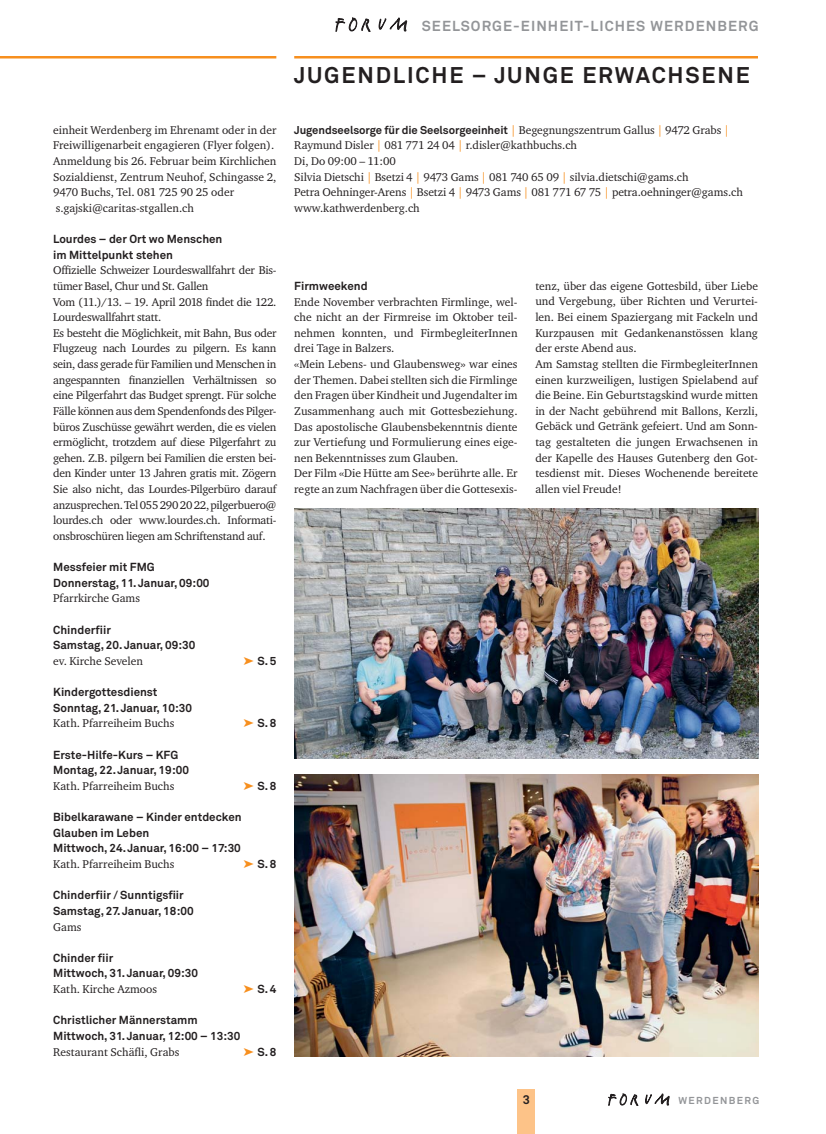
<style>
.page{position:relative;width:826px;height:1134px;background:#fff}
.page>*{position:absolute;margin:0;border:0;box-sizing:border-box;transform-origin:0 0}
.t1{font:700 22.5px "Akkurat";letter-spacing:.08em;color:#231f20}
.t2{font:700 14.38px "Akkurat";letter-spacing:.075em;color:#939598}
.t3{font:700 12.5px "Akkurat";color:#231f20}
.t4{font:11.5px/15.6px "Charter ITC";color:#231f20}
.t5{font:11.5px/15.6px "Charter ITC";letter-spacing:-.02em;color:#231f20}
.t6{font:700 11.5px/15.6px "Akkurat";color:#231f20}
.t7{font:700 11.25px "Akkurat";letter-spacing:-.005em;color:#231f20}
.t8{font:700 10px "Akkurat";letter-spacing:.14em;color:#939598}
.s1{font-family:"Charter ITC";font-weight:400;font-size:11.5px;color:#f78f1e}
.s2{font-family:"Charter ITC";font-weight:400;font-size:11.5px}
.s3{color:#f78f1e}
</style>
<div class="page">
<svg style="left:645px;top:1094px;width:24px;height:11px"></svg>
<svg style="left:608px;top:1094px;width:30px;height:12px"></svg>
<div style="left:517px;top:1090px;width:18px;height:44px;background:#fdc388"></div>
<hr style="left:0;top:56px;width:276px;height:2px;background:#f78f1e">
<hr style="left:294px;top:56px;width:464px;height:2px;background:#f78f1e">
<svg style="left:379px;top:18px;width:27px;height:13px"></svg>
<svg style="left:336px;top:18px;width:34px;height:14px"></svg>
<img style="left:294px;top:509px;width:464px;height:250px">
<img style="left:294px;top:774px;width:464px;height:282px">
<p class="t4" style="left:53px;top:122px;width:225px">einheit Werdenberg im Ehrenamt oder in der Freiwilligenarbeit engagieren (Flyer folgen).<br>Anmeldung bis 26. Februar beim Kirchlichen Sozialdienst, Zentrum Neuhof, Schingasse 2, 9470 Buchs, Tel. 081 725 90 25 oder s.gajski@caritas-stgallen.ch</p>
<p class="t6" style="left:53px;top:232px;width:171px">Lourdes – der Ort wo Menschen im Mittelpunkt stehen</p>
<p class="t5" style="left:53px;top:263px;width:225px">Offizielle Schweizer Lourdeswallfahrt der Bis&shy;tümer Basel, Chur und St. Gallen<br>Vom (11.)/13. – 19. April 2018 findet die 122.<br>Lourdeswallfahrt statt.<br>Es besteht die Möglichkeit, mit Bahn, Bus oder Flugzeug nach Lourdes zu pilgern. Es kann sein, dass gerade für Familien und Menschen in angespannten finanziellen Verhältnissen so eine Pilgerfahrt das Budget sprengt. Für solche Fälle können aus dem Spendenfonds des Pilger&shy;büros Zuschüsse gewährt werden, die es vielen ermöglicht, trotzdem auf diese Pilgerfahrt zu gehen. Z.B. pilgern bei Familien die ersten bei&shy;den Kinder unter 13 Jahren gratis mit. Zögern Sie also nicht, das Lourdes-Pilgerbüro darauf anzusprechen. Tel 055 290 20 22, pilgerbuero @ lourdes.ch oder www.lourdes.ch. Informati&shy;onsbroschüren liegen am Schriftenstand auf.</p>
<p class="t6" style="left:53px;top:561px;width:158px">Messfeier mit FMG<br>Donnerstag, 11. Januar, 09:00</p>
<p class="t4" style="left:53px;top:591px;width:88px">Pfarrkirche Gams</p>
<p class="t6" style="left:53px;top:623px;width:144px">Chinderfiir<br>Samstag, 20. Januar, 09:30</p>
<p class="t4" style="left:53px;top:653px;width:91px">ev. Kirche Sevelen</p>
<p class="t6" style="left:257px;top:654px;width:21px">S. 5</p>
<p class="t6" style="left:53px;top:686px;width:140px">Kindergottesdienst<br>Sonntag, 21. Januar, 10:30</p>
<p class="t4" style="left:53px;top:716px;width:123px">Kath. Pfarreiheim Buchs</p>
<p class="t6" style="left:257px;top:717px;width:21px">S. 8</p>
<p class="t6" style="left:53px;top:748px;width:137px">Erste-Hilfe-Kurs – KFG<br>Montag, 22. Januar, 19:00</p>
<p class="t4" style="left:53px;top:778px;width:123px">Kath. Pfarreiheim Buchs</p>
<p class="t6" style="left:257px;top:779px;width:21px">S. 8</p>
<p class="t6" style="left:53px;top:810px;width:190px">Bibelkarawane – Kinder entdecken<br>Glauben im Leben<br>Mittwoch, 24. Januar, 16:00 – 17:30</p>
<p class="t4" style="left:53px;top:857px;width:123px">Kath. Pfarreiheim Buchs</p>
<p class="t6" style="left:257px;top:857px;width:21px">S. 8</p>
<p class="t6" style="left:53px;top:889px;width:142px">Chinderfiir / Sunntigsfiir<br>Samstag, 27. Januar, 18:00</p>
<p class="t4" style="left:53px;top:919px;width:30px">Gams</p>
<p class="t6" style="left:53px;top:951px;width:146px">Chinder fiir<br>Mittwoch, 31. Januar, 09:30</p>
<p class="t4" style="left:53px;top:982px;width:105px">Kath. Kirche Azmoos</p>
<p class="t6" style="left:257px;top:982px;width:21px">S. 4</p>
<p class="t6" style="left:53px;top:1014px;width:189px">Christlicher Männerstamm<br>Mittwoch, 31. Januar, 12:00 – 13:30</p>
<p class="t4" style="left:53px;top:1044px;width:128px">Restaurant Schäfli, Grabs</p>
<p class="t6" style="left:257px;top:1045px;width:21px">S. 8</p>
<p class="t2" style="left:422px;top:21px;width:338px">SEELSORGE-EINHEIT-LICHES WERDENBERG</p>
<h1 class="t1" style="left:294px;top:67px;width:457px">JUGENDLICHE – JUNGE ERWACHSENE</h1>
<p class="t7" style="left:294px;top:126px;width:437px">Jugendseelsorge für die Seelsorgeeinheit <span class="s1">|</span> <span class="s2">Begegnungszentrum Gallus</span> <span class="s1">|</span> <span class="s2">9472 Grabs</span> <span class="s1">|</span></p>
<p class="t4" style="left:294px;top:138px;width:450px">Raymund Disler <span class="s3">|</span> 081 771 24 04 <span class="s3">|</span> r.disler@kathbuchs.ch<br>Di, Do 09:00 – 11:00<br>Silvia Dietschi <span class="s3">|</span> Bsetzi 4 <span class="s3">|</span> 9473 Gams <span class="s3">|</span> 081 740 65 09 <span class="s3">|</span> silvia.dietschi@gams.ch<br>Petra Oehninger-Arens <span class="s3">|</span> Bsetzi 4 <span class="s3">|</span> 9473 Gams <span class="s3">|</span> 081 771 67 75 <span class="s3">|</span> petra.oehninger@gams.ch www.kathwerdenberg.ch</p>
<p class="t6" style="left:294px;top:279px;width:75px">Firmweekend</p>
<p class="t4" style="left:294px;top:294px;width:225px">Ende November verbrachten Firmlinge, wel&shy;che nicht an der Firmreise im Oktober teil&shy;nehmen konnten, und FirmbegleiterInnen drei Tage in Balzers.<br>«Mein Lebens- und Glaubensweg» war eines der Themen. Dabei stellten sich die Firmlinge den Fragen über Kindheit und Jugendalter im Zusammenhang auch mit Gottesbeziehung.<br>Das apostolische Glaubensbekenntnis diente zur Vertiefung und Formulierung eines eige&shy;nen Bekenntnisses zum Glauben.<br>Der Film «Die Hütte am See» berührte alle. Er regte an zum Nachfragen über die Gottesexis-</p>
<p class="t4" style="left:535px;top:278px;width:224px">tenz, über das eigene Gottesbild, über Liebe und Vergebung, über Richten und Verurtei&shy;len. Bei einem Spaziergang mit Fackeln und Kurzpausen mit Gedankenanstössen klang der erste Abend aus.<br>Am Samstag stellten die FirmbegleiterInnen einen kurzweiligen, lustigen Spielabend auf die Beine. Ein Geburtstagskind wurde mitten in der Nacht gebührend mit Ballons, Kerzli, Gebäck und Getränk gefeiert. Und am Sonn&shy;tag gestalteten die jungen Erwachsenen in der Kapelle des Hauses Gutenberg den Got&shy;tesdienst mit. Dieses Wochenende bereitete allen viel Freude!</p>
<p class="t3" style="left:523px;top:1095px;width:9px">3</p>
<p class="t8" style="left:678px;top:1097px;width:82px">WERDENBERG</p>
</div>
